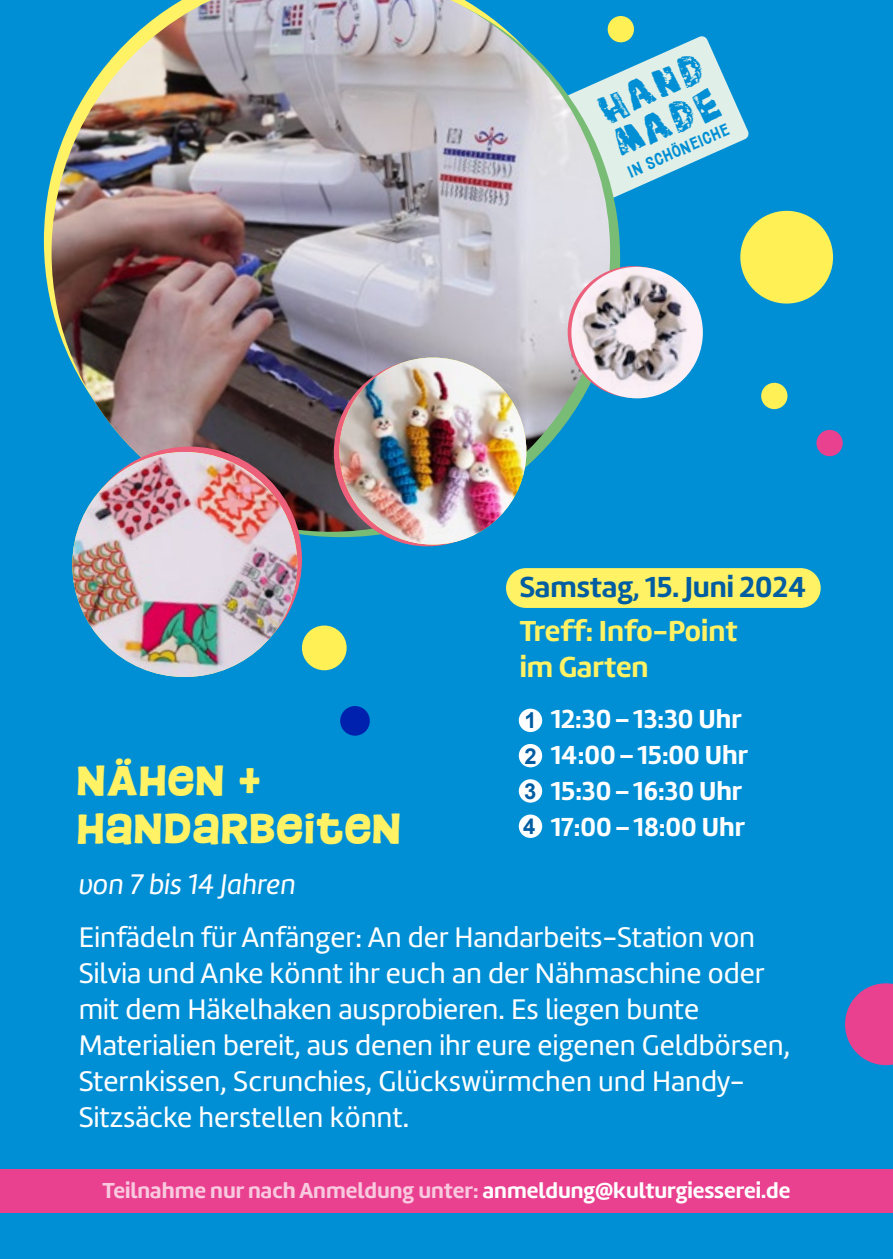
<style>
.page{position:relative;width:893px;height:1259px;background:#fff}
.page>*{position:absolute;margin:0;border:0;box-sizing:border-box;transform-origin:0 0}
.t1{font:46.5px/48px "Paradise Point X Tall";letter-spacing:.015em;color:#fff265}
.t2{font:37.2px/37.8px "Salvation";color:#008fd4}
.t3{font:700 30px/36px "Marine";color:#fff265}
.t4{font:700 30px "Marine";color:#005da1}
.t5{font:29.4px/36px "Marine";color:#fff}
.t6{font:italic 29.4px "Marine";color:#fff}
.t7{font:700 27px/36px "Marine";color:#fff}
.t8{font:700 22.5px "Marine";color:#f8c9df}
.t9{font:700 21.9px/35.4px "Arial";color:#005da1;text-align:justify}
.t10{font:19.2px "Paradise Point X Tall";color:#008fd4}
.s1{color:#fff}
</style>
<div class="page">
<div style="left:0;top:0;width:892px;height:1259px;background:#008fd4"></div>
<div style="left:608px;top:16px;width:26px;height:26px;background:#fff155;border-radius:50%"></div>
<div style="left:740px;top:211px;width:93px;height:92px;background:#fff155;border-radius:50%"></div>
<div style="left:340px;top:706px;width:30px;height:29px;background:#0021ad;border-radius:50%"></div>
<div style="left:302px;top:625px;width:45px;height:45px;background:#fff155;border-radius:50%"></div>
<div style="left:761px;top:383px;width:26px;height:26px;background:#fff155;border-radius:50%"></div>
<div style="left:816px;top:430px;width:27px;height:26px;background:#e94190;border-radius:50%"></div>
<svg style="left:845px;top:983px;width:48px;height:82px"></svg>
<div style="left:519px;top:708px;width:23px;height:24px;background:#fff;border-radius:50%"></div>
<div style="left:519px;top:744px;width:23px;height:23px;background:#fff;border-radius:50%"></div>
<div style="left:519px;top:779px;width:23px;height:23px;background:#fff;border-radius:50%"></div>
<div style="left:519px;top:814px;width:23px;height:24px;background:#fff;border-radius:50%"></div>
<div style="left:0;top:1169px;width:892px;height:43px;background:#e94190"></div>
<svg style="left:620px;top:35px;width:129px;height:160px"></svg>
<div style="left:506px;top:568px;width:315px;height:40px;background:#fff265;border-radius:20px"></div>
<img style="left:52px;top:0;width:558px;height:532px">
<svg style="left:334px;top:359px;width:187px;height:187px"></svg>
<img style="left:339px;top:357px;width:187px;height:187px;border-radius:93px">
<img style="left:571px;top:267px;width:132px;height:131px">
<svg style="left:77px;top:446px;width:225px;height:225px;background:#de657b"></svg>
<img style="left:72px;top:452px;width:225px;height:225px;border-radius:112px">
<p class="t2" style="left:591px;top:93px;width:115px;rotate:-24deg">HAND<br>MADE</p>
<p class="t10" style="left:625px;top:163px;width:110px;rotate:-24deg">IN SCHÖNEICHE</p>
<h1 class="t1" style="left:77px;top:755px;width:326px">NÄHEN +<br>HANDARBEITEN</h1>
<p class="t4" style="left:520px;top:567px;width:288px">Samstag, 15. Juni 2024</p>
<p class="t3" style="left:520px;top:613px;width:219px">Treff: Info-Point im Garten</p>
<p class="t9" style="left:523px;top:703px;width:15px">1<br>2<br>3<br>4</p>
<p class="t7" style="left:551px;top:700px;width:199px">12:30–13:30 Uhr<br>14:00–15:00 Uhr<br>15:30–16:30 Uhr<br>17:00–18:00 Uhr</p>
<p class="t6" style="left:79px;top:865px;width:219px">von 7 bis 14 Jahren</p>
<p class="t5" style="left:79px;top:919px;width:713px">Einfädeln für Anfänger: An der Handarbeits-Station von Silvia und Anke könnt ihr euch an der Nähmaschine oder mit dem Häkelhaken ausprobieren. Es liegen bunte Materialien bereit, aus denen ihr eure eigenen Geldbörsen, Sternkissen, Scrunchies, Glückswürmchen und Handy-Sitzsäcke herstellen könnt.</p>
<p class="t8" style="left:103px;top:1176px;width:689px">Teilnahme nur nach Anmeldung unter: <span class="s1">anmeldung@kulturgiesserei.de</span></p>
</div>
